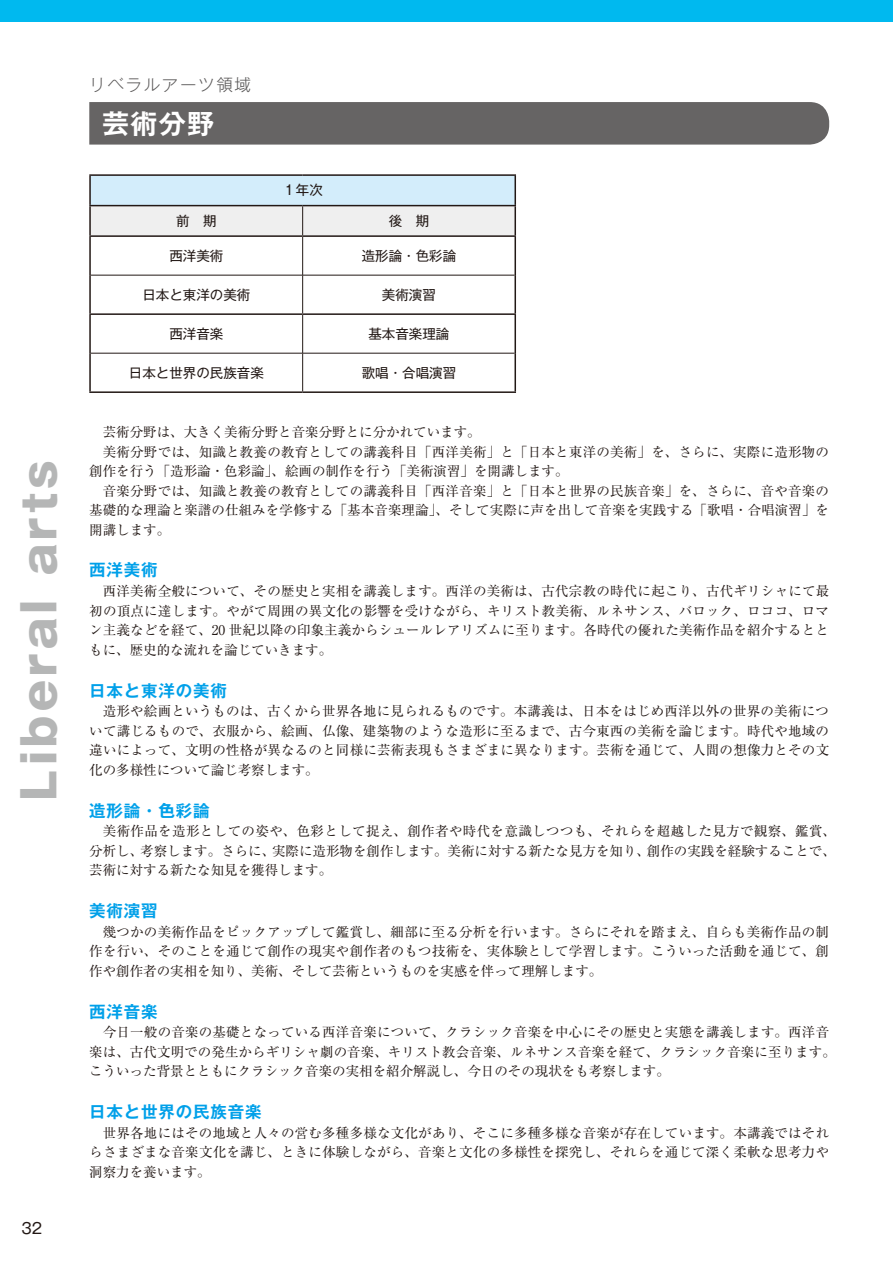
<style>
.page{position:relative;width:893px;height:1263px;background:#fff}
.page>*{position:absolute;margin:0;border:0;box-sizing:border-box;transform-origin:0 0}
.t1{font:800 45px "Gothic MB101 Pro";letter-spacing:.1em;color:#b5b6b6}
.t2{font:700 27px "Gothic MB101 Pro De";color:#fff}
.t3{font:700 16.5px "Gothic MB101 Pro De";letter-spacing:.05em;color:#00a0e9}
.t4{font:300 16.5px "Gothic MB101 Pro";letter-spacing:.1em;color:#595757}
.t5{font:15px "Gothic MB101 Pro";color:#221815}
.t6{font:13.5px/19.5px "Ryumin Pro";letter-spacing:.005em;color:#221815;text-align:justify}
.t7{font:13.5px "Gothic MB101 Pro";color:#221815}
</style>
<div class="page">
<div style="left:0;top:0;width:893px;height:21px;background:#00b9ef"></div>
<div style="left:89px;top:102px;width:740px;height:43px;background:#666464"></div>
<div style="left:90px;top:175px;width:425px;height:31px;background:#d3edfb"></div>
<div style="left:91px;top:206px;width:423px;height:29px;background:#efefef"></div>
<hr style="left:302px;top:237px;width:1px;height:38px;background:#221815">
<hr style="left:302px;top:275px;width:1px;height:38px;background:#221815">
<hr style="left:302px;top:315px;width:1px;height:38px;background:#221815">
<hr style="left:302px;top:353px;width:1px;height:38px;background:#221815">
<hr style="left:89px;top:174px;width:214px;height:2px;background:#221815">
<hr style="left:89px;top:176px;width:2px;height:29px;background:#221815">
<hr style="left:303px;top:174px;width:213px;height:2px;background:#221815">
<hr style="left:89px;top:206px;width:2px;height:29px;background:#221815">
<hr style="left:89px;top:205px;width:214px;height:1px;background:#221815">
<hr style="left:303px;top:205px;width:213px;height:1px;background:#221815">
<hr style="left:514px;top:176px;width:2px;height:29px;background:#221815">
<hr style="left:514px;top:206px;width:2px;height:29px;background:#221815">
<hr style="left:514px;top:315px;width:2px;height:38px;background:#221815">
<hr style="left:514px;top:353px;width:2px;height:38px;background:#221815">
<hr style="left:91px;top:275px;width:212px;height:1px;background:#221815">
<hr style="left:303px;top:275px;width:211px;height:1px;background:#221815">
<hr style="left:91px;top:353px;width:212px;height:1px;background:#221815">
<hr style="left:303px;top:353px;width:211px;height:1px;background:#221815">
<hr style="left:89px;top:315px;width:2px;height:38px;background:#221815">
<hr style="left:89px;top:353px;width:2px;height:38px;background:#221815">
<hr style="left:89px;top:391px;width:214px;height:2px;background:#221815">
<hr style="left:303px;top:391px;width:213px;height:2px;background:#221815">
<hr style="left:89px;top:235px;width:214px;height:2px;background:#221815">
<hr style="left:89px;top:237px;width:2px;height:38px;background:#221815">
<hr style="left:303px;top:235px;width:213px;height:2px;background:#221815">
<hr style="left:514px;top:237px;width:2px;height:38px;background:#221815">
<hr style="left:89px;top:275px;width:2px;height:38px;background:#221815">
<hr style="left:514px;top:275px;width:2px;height:38px;background:#221815">
<hr style="left:89px;top:313px;width:214px;height:2px;background:#221815">
<hr style="left:303px;top:313px;width:213px;height:2px;background:#221815">
<h1 class="t1" style="left:2px;top:800px;width:342px;rotate:-90deg">Liberal arts</h1>
<p class="t5" style="left:22px;top:1215px;width:22px">32</p>
<p class="t4" style="left:89px;top:71px;width:163px">リベラルアーツ領域</p>
<h2 class="t2" style="left:102px;top:101px;width:114px">芸術分野</h2>
<p class="t7" style="left:282px;top:179px;width:42px">１年次</p>
<p class="t7" style="left:176px;top:210px;width:42px">前　期</p>
<p class="t7" style="left:389px;top:210px;width:42px">後　期</p>
<p class="t7" style="left:169px;top:244px;width:55px">西洋美術</p>
<p class="t7" style="left:362px;top:244px;width:96px">造形論・色彩論</p>
<p class="t7" style="left:142px;top:283px;width:109px">日本と東洋の美術</p>
<p class="t7" style="left:382px;top:283px;width:55px">美術演習</p>
<p class="t7" style="left:169px;top:322px;width:55px">西洋音楽</p>
<p class="t7" style="left:368px;top:322px;width:82px">基本音楽理論</p>
<p class="t7" style="left:129px;top:361px;width:136px">日本と世界の民族音楽</p>
<p class="t7" style="left:362px;top:361px;width:96px">歌唱・合唱演習</p>
<p class="t6" style="left:103px;top:422px;width:379px">芸術分野は、大きく美術分野と音楽分野とに分かれています。</p>
<p class="t6" style="left:103px;top:441px;width:728px">美術分野では、知識と教養の教育としての講義科目「西洋美術」と「日本と東洋の美術」を、さらに、実際に造形物の</p>
<p class="t6" style="left:89px;top:461px;width:481px">創作を行う「造形論・色彩論」、絵画の制作を行う「美術演習」を開講します。</p>
<p class="t6" style="left:103px;top:480px;width:728px">音楽分野では、知識と教養の教育としての講義科目「西洋音楽」と「日本と世界の民族音楽」を、さらに、音や音楽の</p>
<p class="t6" style="left:89px;top:500px;width:741px">基礎的な理論と楽譜の仕組みを学修する「基本音楽理論」、そして実際に声を出して音楽を実践する「歌唱・合唱演習」を</p>
<p class="t6" style="left:89px;top:519px;width:82px">開講します。</p>
<p class="t3" style="left:89px;top:556px;width:70px">西洋美術</p>
<p class="t6" style="left:89px;top:581px;width:742px;text-indent:14px">西洋美術全般について、その歴史と実相を講義します。西洋の美術は、古代宗教の時代に起こり、古代ギリシャにて最初の頂点に達します。やがて周囲の異文化の影響を受けながら、キリスト教美術、ルネサンス、バロック、ロココ、ロマン主義などを経て、20 世紀以降の印象主義からシュールレアリズムに至ります。各時代の優れた美術作品を紹介するとともに、歴史的な流れを論じていきます。</p>
<p class="t3" style="left:89px;top:676px;width:139px">日本と東洋の美術</p>
<p class="t6" style="left:89px;top:701px;width:741px;text-indent:14px">造形や絵画というものは、古くから世界各地に見られるものです。本講義は、日本をはじめ西洋以外の世界の美術について講じるもので、衣服から、絵画、仏像、建築物のような造形に至るまで、古今東西の美術を論じます。時代や地域の違いによって、文明の性格が異なるのと同様に芸術表現もさまざまに異なります。芸術を通じて、人間の想像力とその文化の多様性について論じ考察します。</p>
<p class="t3" style="left:89px;top:796px;width:122px">造形論・色彩論</p>
<p class="t6" style="left:89px;top:821px;width:748px;text-indent:14px">美術作品を造形としての姿や、色彩として捉え、創作者や時代を意識しつつも、それらを超越した見方で観察、鑑賞、分析し、考察します。さらに、実際に造形物を創作します。美術に対する新たな見方を知り、創作の実践を経験することで、芸術に対する新たな知見を獲得します。</p>
<p class="t3" style="left:89px;top:897px;width:70px">美術演習</p>
<p class="t6" style="left:89px;top:921px;width:741px;text-indent:14px">幾つかの美術作品をピックアップして鑑賞し、細部に至る分析を行います。さらにそれを踏まえ、自らも美術作品の制作を行い、そのことを通じて創作の現実や創作者のもつ技術を、実体験として学習します。こういった活動を通じて、創作や創作者の実相を知り、美術、そして芸術というものを実感を伴って理解します。</p>
<p class="t3" style="left:89px;top:997px;width:70px">西洋音楽</p>
<p class="t6" style="left:89px;top:1022px;width:748px;text-align:left;text-indent:14px">今日一般の音楽の基礎となっている西洋音楽について、クラシック音楽を中心にその歴史と実態を講義します。西洋音楽は、古代文明での発生からギリシャ劇の音楽、キリスト教会音楽、ルネサンス音楽を経て、クラシック音楽に至ります。こういった背景とともにクラシック音楽の実相を紹介解説し、今日のその現状をも考察します。</p>
<p class="t3" style="left:89px;top:1098px;width:174px">日本と世界の民族音楽</p>
<p class="t6" style="left:89px;top:1122px;width:741px;text-indent:14px">世界各地にはその地域と人々の営む多種多様な文化があり、そこに多種多様な音楽が存在しています。本講義ではそれらさまざまな音楽文化を講じ、ときに体験しながら、音楽と文化の多様性を探究し、それらを通じて深く柔軟な思考力や洞察力を養います。</p>
</div>
